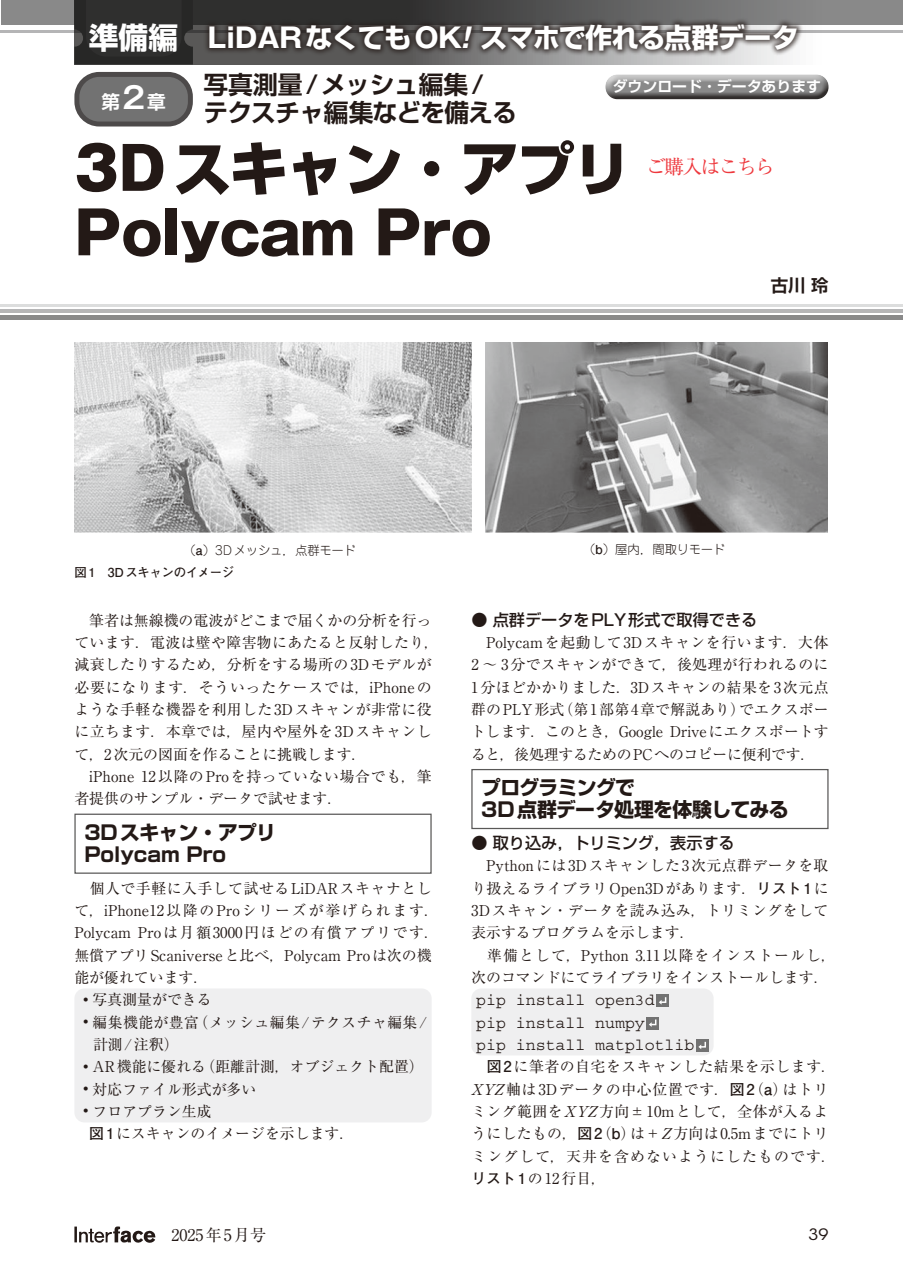
<style>
.page{position:relative;width:903px;height:1275px;background:#fff}
.page>*{position:absolute;margin:0;border:0;box-sizing:border-box;transform-origin:0 0}
.t1{font:800 58.27px "Shin Go Pro";letter-spacing:-.035em;color:#231916}
.t2{font:800 58.27px "Gothic MB101 Pro";color:#231916}
.t3{font:700 27.3px "Shin Go Pro";letter-spacing:-.035em;color:#fff}
.t4{font:700 24.85px/28.5px "Shin Go Pro De";letter-spacing:-.035em;color:#231916}
.t5{font:700 19.78px/22.4px "Shin Go Pro";letter-spacing:-.035em;color:#231916}
.t6{font:700 19.78px/22.4px "Shin Go Pro";color:#231916}
.t7{font:19.78px "Ryumin Pr 6 N";letter-spacing:-.09em;color:#ee383d}
.t8{font:700 18.55px "Shin Go Pro De";color:#fff}
.t9{font:700 17.32px "Shin Go Pro De";color:#231916}
.t10{font:16.45px/22.4px "Courier Std";color:#231916}
.t11{font:500 16.1px "Shin Go Pro";color:#231916}
.t12{font:16.1px "Ryumin Pro";color:#231916}
.t13{font:15.58px "ITC Avant Garde Std";color:#231916;scale:1.11 1}
.t14{font:14.88px/22.4px "Ryumin Pro";letter-spacing:.025em;color:#231916}
.t15{font:14.88px "Ryumin Pro";color:#231916}
.t16{font:14.88px "Ryumin Pro";letter-spacing:.11em;color:#231916}
.t17{font:14.88px "Ryumin Pro";letter-spacing:.125em;color:#231916}
.t18{font:700 14.88px "Shin Go Pro De";color:#fff}
.t19{font:300 12.42px "Jun 101 Pro";color:#231916}
.t20{font:700 12.42px "Futo Go B101 Pro";letter-spacing:-.035em;color:#231916}
.t21{font:300 12.42px "Jun 101 Pro";letter-spacing:-.02em;color:#231916}
.s1{font-size:29.75px}
.s2{font-family:"Gothic MB101 Pro"}
.s3{font-family:"Gothic MB101 Pro De"}
.s4{font-family:"Gothic MB101 Pro De";font-size:29.75px}
.s5{font-family:"Futo Go B101 Pro";font-weight:700}
.s6{font-size:12.25px}
</style>
<div class="page">
<svg style="left:74px;top:1226px;width:81px;height:17px"></svg>
<hr style="left:0;top:30px;width:903px;height:2px;background:#b5b5b6">
<div style="left:1px;top:0;width:902px;height:25px;background:#898989"></div>
<hr style="left:0;top:309px;width:903px;height:4px;background:#b5b5b6">
<div style="left:0;top:315px;width:903px;height:5px;background:#898989"></div>
<hr style="left:0;top:304px;width:903px;height:2px;background:#dcdddd">
<div style="left:74px;top:814px;width:358px;height:60px;border:1px solid #595857"></div>
<div style="left:74px;top:988px;width:358px;height:134px;background:#efeff0;border-radius:10px"></div>
<div style="left:471px;top:769px;width:357px;height:60px;border:1px solid #595857"></div>
<div style="left:471px;top:988px;width:242px;height:67px;background:#efeff0;border-radius:10px"></div>
<div style="left:656px;top:995px;width:13px;height:12px;background:#727272"></div>
<svg style="left:659px;top:997px;width:8px;height:8px"></svg>
<div style="left:647px;top:1017px;width:12px;height:12px;background:#727272"></div>
<svg style="left:649px;top:1019px;width:8px;height:8px"></svg>
<div style="left:696px;top:1039px;width:13px;height:13px;background:#727272"></div>
<svg style="left:698px;top:1041px;width:8px;height:8px"></svg>
<img style="left:74px;top:343px;width:397px;height:190px">
<img style="left:485px;top:343px;width:343px;height:190px">
<div style="left:77px;top:74px;width:113px;height:50px;background:#727272;border-radius:22px"></div>
<div style="left:74px;top:72px;width:119px;height:54px;border:5px solid #4d4a4a;border-radius:22px"></div>
<svg style="left:74px;top:0;width:829px;height:64px"></svg>
<div style="left:203px;top:17px;width:600px;height:40px;background:#231916;opacity:.75"></div>
<div style="left:602px;top:71px;width:228px;height:23px;background:#fff;opacity:.75"></div>
<div style="left:602px;top:77px;width:228px;height:24px;background:#231916;opacity:.75"></div>
<h2 class="t3" style="left:89px;top:16px;width:711px"><span class="s1">準備編</span> <span class="s2">LiDAR</span>なくても<span class="s2">OK!</span> スマホで作れる点群データ</h2>
<p class="t18" style="left:613px;top:75px;width:210px">ダウンロード<span class="s3">・</span>データあります</p>
<h3 class="t4" style="left:203px;top:67px;width:315px">写真測量<span class="s3">/</span>メッシュ編集<span class="s3">/<br></span>テクスチャ編集などを備える</h3>
<p class="t8" style="left:101px;top:87px;width:66px">第<span class="s4">2</span>章</p>
<h1 class="t1" style="left:74px;top:122px;width:558px"><span class="s2">3D</span>スキャン<span class="s2">・</span>アプリ</h1>
<h1 class="t2" style="left:74px;top:184px;width:418px">Polycam Pro</h1>
<h3 class="t7" style="left:646px;top:151px;width:130px">ご購入はこちら</h3>
<p class="t9" style="left:771px;top:271px;width:59px">古川 玲</p>
<p class="t19" style="left:183px;top:540px;width:174px">（<span class="s5">a</span>）3Dメッシュ，点群モード</p>
<p class="t20" style="left:74px;top:562px;width:162px">図 1　3Dスキャンのイメージ</p>
<p class="t14" style="left:74px;top:608px;width:366px">　筆者は無線機の電波がどこまで届くかの分析を行っています．電波は壁や障害物にあたると反射したり，減衰したりするため，分析をする場所の3Dモデルが必要になります．そういったケースでは，iPhoneのような手軽な機器を利用した3Dスキャンが非常に役に立ちます．本章では，屋内や屋外を3Dスキャンして，2次元の図面を作ることに挑戦します．<br>　iPhone 12以降のProを持っていない場合でも，筆者提供のサンプル・データで試せます．</p>
<h3 class="t6" style="left:84px;top:819px;width:193px">3Dスキャン・アプリ<br>Polycam Pro</h3>
<p class="t14" style="left:74px;top:876px;width:359px">　個人で手軽に入手して試せるLiDARスキャナとし</p>
<p class="t17" style="left:74px;top:899px;width:366px">て，iPhone12以降のProシリーズが挙げられます．</p>
<p class="t16" style="left:74px;top:921px;width:366px">Polycam Proは月額3000円ほどの有償アプリです．</p>
<p class="t15" style="left:74px;top:943px;width:359px">無償アプリScaniverseと比べ，Polycam Proは次の機</p>
<p class="t15" style="left:74px;top:966px;width:135px">能が優れています．</p>
<p class="t15" style="left:83px;top:988px;width:130px"><span class="s6">・</span>写真測量ができる</p>
<p class="t14" style="left:83px;top:1010px;width:345px"><span class="s6">・</span>編集機能が豊富（メッシュ編集/テクスチャ編集/</p>
<p class="t14" style="left:93px;top:1032px;width:87px">計測/注釈）</p>
<p class="t15" style="left:83px;top:1055px;width:342px"><span class="s6">・</span> AR機能に優れる（距離計測，オブジェクト配置）</p>
<p class="t15" style="left:83px;top:1077px;width:175px"><span class="s6">・</span>対応ファイル形式が多い</p>
<p class="t15" style="left:83px;top:1100px;width:130px"><span class="s6">・</span>フロアプラン生成</p>
<p class="t15" style="left:89px;top:1122px;width:266px"><span class="s5">図1</span>にスキャンのイメージを示します．</p>
<p class="t21" style="left:583px;top:540px;width:144px">（<span class="s5">b</span>）屋内，間取りモード</p>
<p class="t11" style="left:471px;top:606px;width:287px">● 点群データをPLY形式で取得できる</p>
<p class="t14" style="left:471px;top:630px;width:359px;text-align:justify;text-indent:15px">Polycamを起動して3Dスキャンを行います．大体2 〜 3分でスキャンができて，後処理が行われるのに1分ほどかかりました．3Dスキャンの結果を3次元点群のPLY形式（第1部第4章で解説あり）でエクスポートします．このとき，Google Driveにエクスポートすると，後処理するためのPCへのコピーに便利です．</p>
<h3 class="t5" style="left:481px;top:774px;width:309px">プログラミングで<br>3D 点群データ処理を体験してみる</h3>
<p class="t11" style="left:471px;top:829px;width:265px">● 取り込み，トリミング，表示する</p>
<p class="t14" style="left:471px;top:854px;width:366px;text-indent:15px">Pythonには3Dスキャンした3次元点群データを取り扱えるライブラリOpen3Dがあります．<span class="s5">リスト1</span>に<br>3Dスキャン・データを読み込み，トリミングをして表示するプログラムを示します．<br>　準備として，Python 3.11以降をインストールし，次のコマンドにてライブラリをインストールします．</p>
<p class="t10" style="left:476px;top:989px;width:220px">pip install open3d<br>pip install numpy<br>pip install matplotlib</p>
<p class="t14" style="left:471px;top:1054px;width:366px;text-indent:15px"><span class="s5">図2</span>に筆者の自宅をスキャンした結果を示します．<br>XYZ軸は3Dデータの中心位置です．<span class="s5">図2</span>（<span class="s5">a</span>）はトリミング範囲をXYZ方向±10mとして，全体が入るようにしたもの，<span class="s5">図2</span>（<span class="s5">b</span>）は＋Z方向は0.5mまでにトリミングして，天井を含めないようにしたものです．<span class="s5">リスト 1</span>の12行目，</p>
<p class="t12" style="left:155px;top:1222px;width:112px">　2025年5月号</p>
<p class="t13" style="left:808px;top:1225px;width:20px">39</p>
</div>
